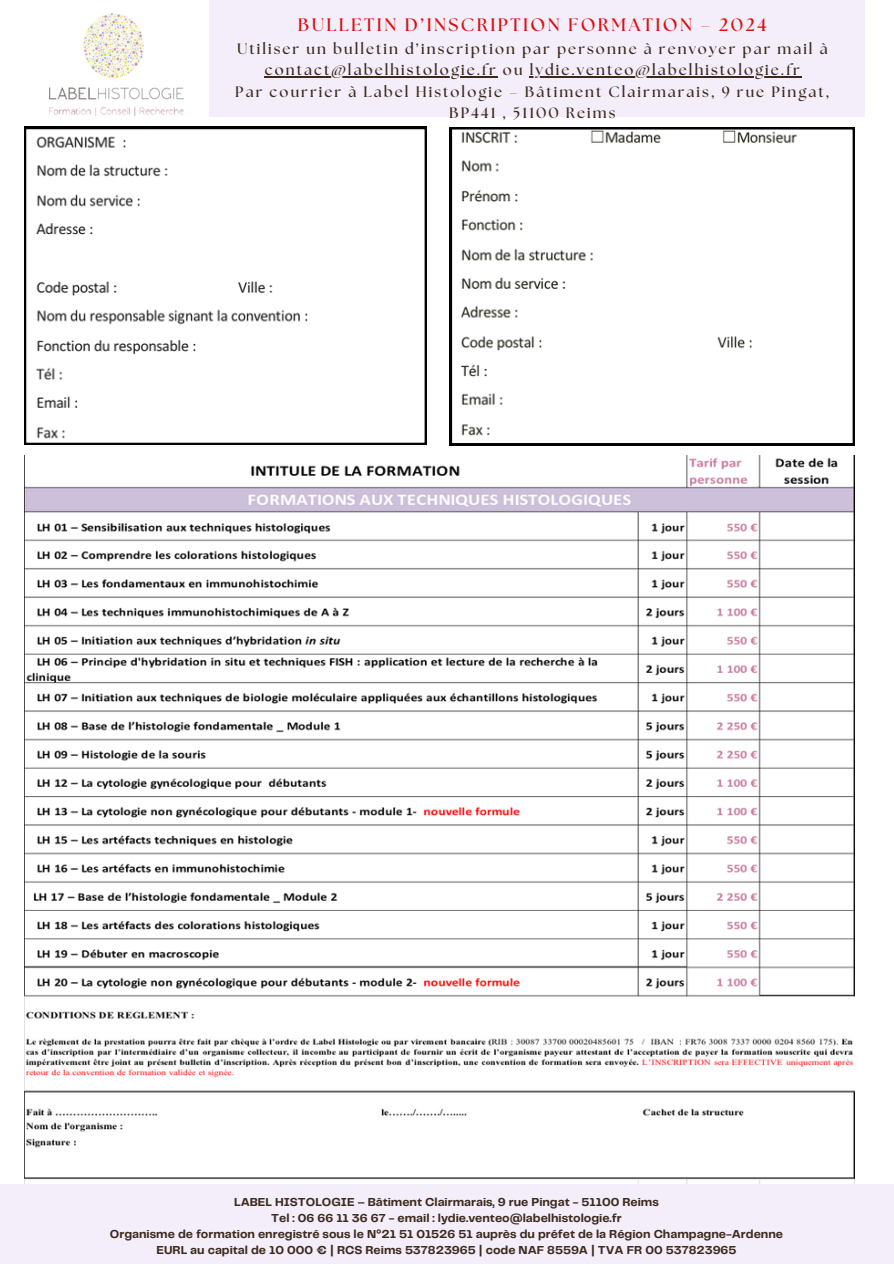
<style>
.page{position:relative;width:894px;height:1264px;background:#fff}
.page>*{position:absolute;margin:0;border:0;box-sizing:border-box;transform-origin:0 0}
.t1{font:700 18px "The Seasons";letter-spacing:.135em;color:#e00c0c}
.t2{font:700 15px/21.3px "The Seasons";letter-spacing:.135em;color:#3e2a1d;text-align:center}
.t3{font:700 12px "Telegraf";color:#3e2a1d}
</style>
<div class="page">
<img style="left:50px;top:13px;width:134px;height:103px">
<svg style="left:24px;top:127px;width:403px;height:318px"></svg>
<svg style="left:449px;top:127px;width:405px;height:318px"></svg>
<img style="left:24px;top:456px;width:830px;height:727px">
<div style="left:0;top:1183px;width:893px;height:80px;background:#f3eefa"></div>
<div style="left:209px;top:0;width:655px;height:117px;background:#f3eefa"></div>
<hr style="left:265px;top:76px;width:232px;height:1px;background:#3e2a1d">
<hr style="left:529px;top:76px;width:272px;height:1px;background:#3e2a1d">
<p class="t1" style="left:298px;top:17px;width:470px">BULLETIN D’INSCRIPTION FORMATION – 2024</p>
<p class="t2" style="left:237px;top:39px;width:592px">Utiliser un bulletin d’inscription par personne à renvoyer par mail à contact@labelhistologie.fr ou lydie.venteo@labelhistologie.fr</p>
<p class="t2" style="left:235px;top:81px;width:595px">Par courrier à Label Histologie – Bâtiment Clairmarais, 9 rue Pingat,<br>BP441 , 51100 Reims</p>
<p class="t3" style="left:234px;top:1196px;width:426px">LABEL HISTOLOGIE – Bâtiment Clairmarais, 9 rue Pingat - 51100 Reims</p>
<p class="t3" style="left:271px;top:1212px;width:352px">Tel : 06 66 11 36 67 - email : lydie.venteo@labelhistologie.fr</p>
<p class="t3" style="left:110px;top:1228px;width:674px">Organisme de formation enregistré sous le N°21 51 01526 51 auprès du préfet de la Région Champagne-Ardenne</p>
<p class="t3" style="left:156px;top:1244px;width:581px">EURL au capital de 10 000 € | RCS Reims 537823965 | code NAF 8559A | TVA FR 00 537823965</p>
</div>
